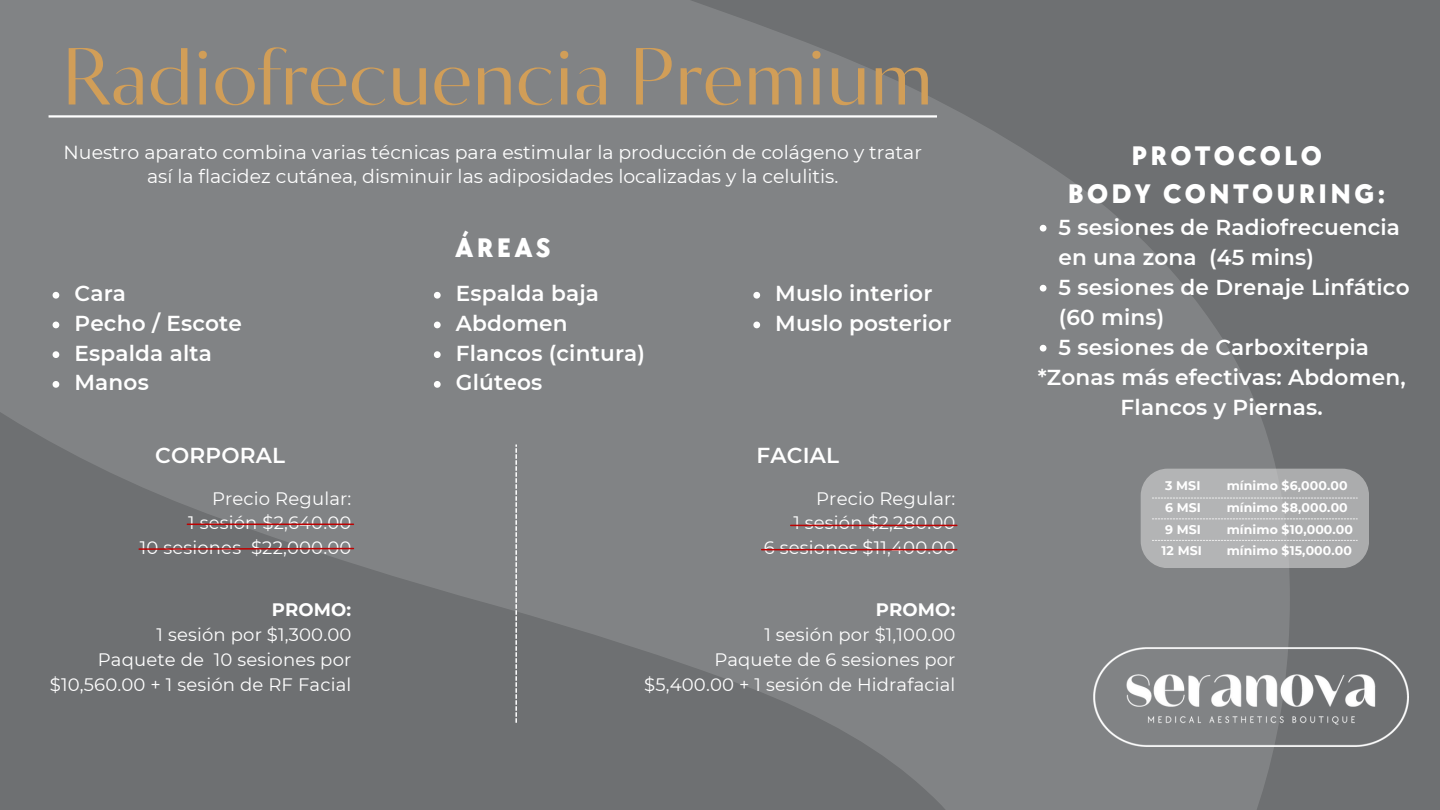
<style>
.page{position:relative;width:1440px;height:810px;background:#6e7072}
.page>*{position:absolute;margin:0;border:0;box-sizing:border-box;transform-origin:0 0}
.t1{font:4802px "Rigot";color:#fff}
.t2{font:80.5px "Circe Contrast";color:#d19e58}
.t3{font:800 27.8px "TT Chocolates";letter-spacing:.115em;color:#fff}
.t4{font:600 21.6px/30px "Montserrat";letter-spacing:.01em;color:#fff}
.t5{font:18.9px/23.6px "Montserrat";color:#fff;text-align:center}
.t6{font:18px/24.9px "Montserrat";letter-spacing:.01em;color:#fff;text-align:right}
.t7{font:700 12.5px "Montserrat";letter-spacing:.01em;color:#fff}
.s1{font-weight:700}
</style>
<div class="page">
<hr style="left:49px;top:115px;width:888px;height:3px;background:#fff">
<svg style="left:515px;top:445px;width:2px;height:278px"></svg>
<svg style="left:53px;top:292px;width:6px;height:7px"></svg>
<svg style="left:53px;top:322px;width:6px;height:6px"></svg>
<svg style="left:53px;top:351px;width:6px;height:7px"></svg>
<svg style="left:53px;top:381px;width:6px;height:7px"></svg>
<svg style="left:434px;top:292px;width:7px;height:7px"></svg>
<svg style="left:434px;top:322px;width:7px;height:6px"></svg>
<svg style="left:434px;top:351px;width:7px;height:7px"></svg>
<svg style="left:434px;top:381px;width:7px;height:7px"></svg>
<svg style="left:753px;top:292px;width:7px;height:7px"></svg>
<svg style="left:753px;top:322px;width:7px;height:6px"></svg>
<img style="left:1094px;top:648px;width:315px;height:98px">
<div style="left:1141px;top:469px;width:228px;height:99px;background:#abacad;border-radius:27px"></div>
<svg style="left:1152px;top:498px;width:206px;height:1px"></svg>
<svg style="left:1152px;top:519px;width:206px;height:1px"></svg>
<svg style="left:1152px;top:540px;width:206px;height:1px"></svg>
<hr style="left:187px;top:524px;width:166px;height:1px;background:#bd0202">
<svg style="left:138px;top:547px;width:216px;height:3px"></svg>
<hr style="left:791px;top:525px;width:166px;height:1px;background:#bd0202">
<hr style="left:762px;top:549px;width:195px;height:1px;background:#bd0202">
<svg style="left:1040px;top:225px;width:7px;height:7px"></svg>
<svg style="left:1040px;top:285px;width:7px;height:7px"></svg>
<svg style="left:1040px;top:345px;width:7px;height:7px"></svg>
<h1 class="t1" style="left:-391px;top:-4132px;width:1788px">s</h1>
<h6 class="t2" style="left:62px;top:30px;width:873px">Radiofrecuencia Premium</h6>
<p class="t5" style="left:64px;top:141px;width:860px">Nuestro aparato combina varias técnicas para estimular la producción de colágeno y tratar así la flacidez cutánea, disminuir las adiposidades localizadas y la celulitis.</p>
<p class="t3" style="left:1131px;top:140px;width:192px">PROTOCOLO</p>
<p class="t3" style="left:1068px;top:178px;width:319px">BODY CONTOURING:</p>
<p class="t4" style="left:1059px;top:213px;width:343px">5 sesiones de Radiofrecuencia en una zona (45 mins)</p>
<p class="t4" style="left:1059px;top:273px;width:353px">5 sesiones de Drenaje Linfático</p>
<p class="t4" style="left:1059px;top:303px;width:107px">(60 mins)</p>
<p class="t4" style="left:1059px;top:333px;width:312px">5 sesiones de Carboxiterpia</p>
<p class="t4" style="left:1038px;top:363px;width:369px;text-align:center">*Zonas más efectivas: Abdomen,<br>Flancos y Piernas.</p>
<p class="t3" style="left:455px;top:232px;width:97px">ÁREAS</p>
<p class="t4" style="left:456px;top:279px;width:145px">Espalda baja</p>
<p class="t4" style="left:456px;top:308px;width:113px">Abdomen</p>
<p class="t4" style="left:456px;top:338px;width:191px">Flancos (cintura)</p>
<p class="t4" style="left:456px;top:368px;width:88px">Glúteos</p>
<p class="t4" style="left:775px;top:279px;width:159px">Muslo interior</p>
<p class="t4" style="left:775px;top:308px;width:178px">Muslo posterior</p>
<h1 class="t4" style="left:74px;top:279px;width:53px">Cara</h1>
<h6 class="t4" style="left:74px;top:308px;width:169px">Pecho / Escote</h6>
<h2 class="t4" style="left:74px;top:338px;width:139px">Espalda alta</h2>
<p class="t4" style="left:74px;top:368px;width:76px">Manos</p>
<h3 class="t4" style="left:155px;top:440px;width:131px">CORPORAL</h3>
<h6 class="t4" style="left:756px;top:440px;width:84px">FACIAL</h6>
<p class="t7" style="left:1165px;top:478px;width:37px">3 MSI</p>
<p class="t7" style="left:1227px;top:478px;width:122px">mínimo $6,000.00</p>
<h4 class="t7" style="left:1165px;top:500px;width:37px">6 MSI</h4>
<p class="t7" style="left:1227px;top:500px;width:123px">mínimo $8,000.00</p>
<p class="t7" style="left:1227px;top:521px;width:128px">mínimo $10,000.00</p>
<h4 class="t7" style="left:1227px;top:543px;width:127px">mínimo $15,000.00</h4>
<p class="t6" style="left:140px;top:486px;width:213px">Precio Regular:<br>1 sesión $2,640.00<br>10 sesiones $22,000.00</p>
<p class="t6" style="left:764px;top:486px;width:193px">Precio Regular:<br>1 sesión $2,280.00<br>6 sesiones $11,400.00</p>
<h3 class="t7" style="left:1165px;top:521px;width:37px">9 MSI</h3>
<h6 class="t7" style="left:1162px;top:543px;width:42px">12 MSI</h6>
<h6 class="t6" style="left:50px;top:597px;width:303px"><span class="s1">PROMO:<br></span>1 sesión por $1,300.00<br>Paquete de 10 sesiones por $10,560.00 + 1 sesión de RF Facial</h6>
<p class="t6" style="left:644px;top:597px;width:313px"><span class="s1">PROMO:<br></span>1 sesión por $1,100.00<br>Paquete de 6 sesiones por $5,400.00 + 1 sesión de Hidrafacial</p>
</div>
